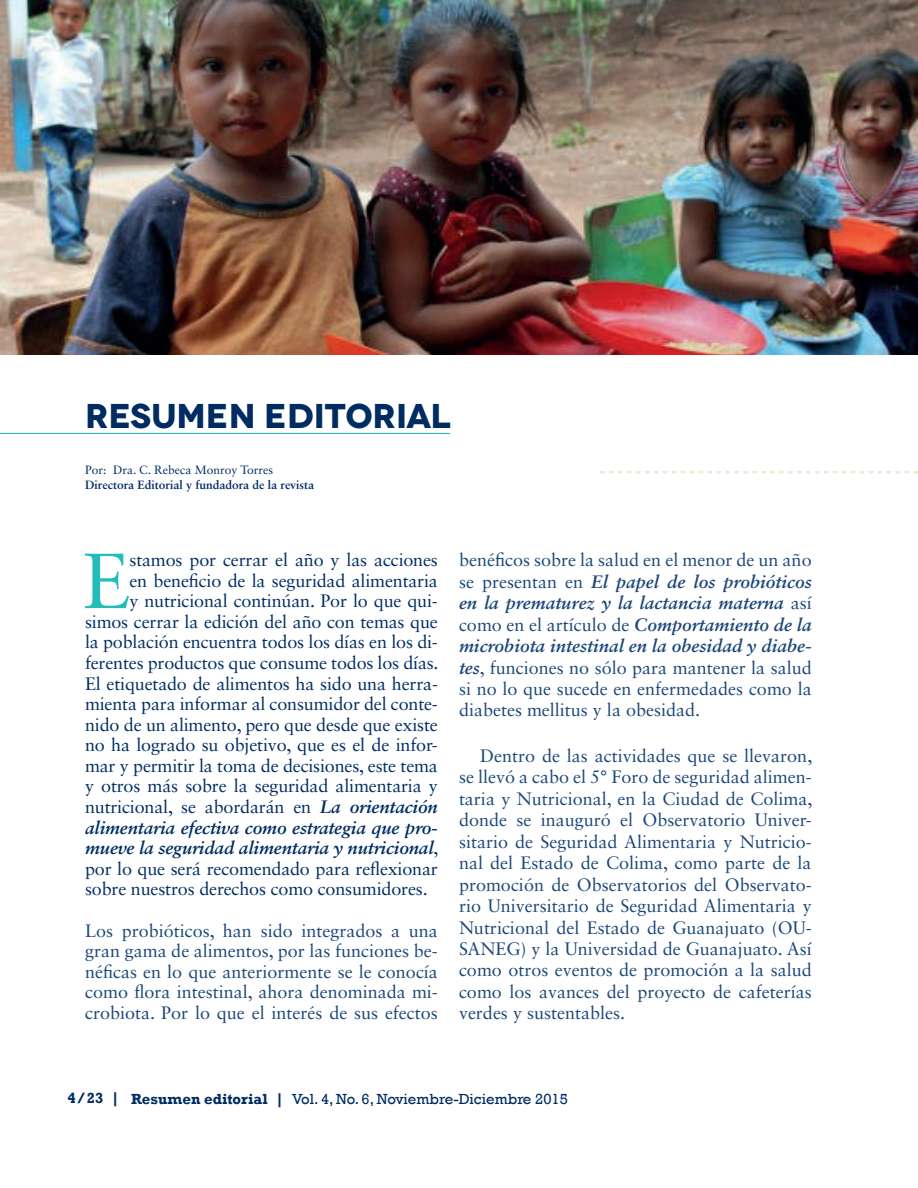
<style>
.page{position:relative;width:918px;height:1188px;background:#fff}
.page>*{position:absolute;margin:0;border:0;box-sizing:border-box;transform-origin:0 0}
.t1{font:78.15px "Sabon LT Std";color:#22bcb9}
.t2{font:700 34.35px "Novecentowide";letter-spacing:-.005em;color:#002c62}
.t3{font:18px/21.5px "Sabon LT Std";color:#1c4779;text-align:justify}
.t4{font:18px "Sabon LT Std";letter-spacing:-.01em;color:#012d63}
.t5{font:italic 700 18px "Sabon LT Std";letter-spacing:-.01em;color:#012d63}
.t6{font:15px "Rockwell";color:#002c62}
.t7{font:700 15px "Rockwell";color:#002c62}
.t8{font:700 12px "Sabon LT Std";color:#002c62}
.t9{font:12px "Sabon LT Std";color:#002c62}
.s1{font-weight:700;font-style:italic}
.s2{font-weight:400;font-style:normal}
.s3{font-family:"Bookman Old Style"}
.s4{font-weight:700}
.s5{font-family:"Bookman Old Style";font-weight:700}
</style>
<div class="page">
<hr style="left:0;top:433px;width:450px;height:1px;background:#1dbcb8">
<svg style="left:600px;top:471px;width:318px;height:2px"></svg>
<img style="left:0;top:0;width:918px;height:355px">
<h2 class="t2" style="left:85px;top:394px;width:368px">RESUMEN EDITORIAL</h2>
<p class="t9" style="left:85px;top:463px;width:190px">Por: Dra. C. Rebeca Monroy Torres</p>
<p class="t8" style="left:85px;top:477px;width:231px">Directora Editorial y fundadora de la revista</p>
<h1 class="t1" style="left:83px;top:534px;width:49px">E</h1>
<p class="t4" style="left:130px;top:549px;width:310px">stamos por cerrar el año y las acciones</p>
<p class="t4" style="left:130px;top:570px;width:310px">en beneficio de la seguridad alimentaria</p>
<p class="t4" style="left:130px;top:590px;width:310px">y nutricional continúan. Por lo que qui-</p>
<p class="t4" style="left:85px;top:611px;width:354px">simos cerrar la edición del año con temas que</p>
<p class="t4" style="left:85px;top:631px;width:354px">la población encuentra todos los días en los di-</p>
<p class="t4" style="left:85px;top:652px;width:355px">ferentes productos que consume todos los días.</p>
<p class="t4" style="left:85px;top:673px;width:354px">El etiquetado de alimentos ha sido una herra-</p>
<p class="t4" style="left:85px;top:693px;width:354px">mienta para informar al consumidor del conte-</p>
<p class="t4" style="left:85px;top:714px;width:354px">nido de un alimento, pero que desde que existe</p>
<p class="t4" style="left:85px;top:734px;width:354px">no ha logrado su objetivo, que es el de infor-</p>
<p class="t4" style="left:85px;top:755px;width:354px">mar y permitir la toma de decisiones, este tema</p>
<p class="t4" style="left:85px;top:776px;width:354px">y otros más sobre la seguridad alimentaria y</p>
<p class="t4" style="left:85px;top:796px;width:354px">nutricional, se abordarán en <span class="s1">La orientación</span></p>
<p class="t5" style="left:85px;top:816px;width:354px">alimentaria efectiva como estrategia que pro-</p>
<p class="t5" style="left:85px;top:837px;width:355px">mueve la seguridad alimentaria y nutricional<span class="s2">,</span></p>
<p class="t4" style="left:85px;top:858px;width:354px">por lo que será recomendado para reflexionar</p>
<p class="t4" style="left:85px;top:878px;width:344px">sobre nuestros derechos como consumidores.</p>
<p class="t3" style="left:85px;top:920px;width:354px;line-height:20.7px">Los probióticos, han sido integrados a una gran gama de alimentos, por las funciones be&shy;néficas en lo que anteriormente se le conocía como flora intestinal, ahora denominada mi&shy;crobiota. Por lo que el interés de sus efectos</p>
<p class="t3" style="left:459px;top:549px;width:354px">benéficos sobre la salud en el menor de un año se presentan en <span class="s1">El papel de los probióticos en la prematurez y la lactancia materna</span> así como en el artículo de <span class="s1">Comportamiento de la microbiota intestinal en la obesidad y diabe&shy;tes</span>, funciones no sólo para mantener la salud si no lo que sucede en enfermedades como la diabetes mellitus y la obesidad.</p>
<p class="t3" style="left:459px;top:745px;width:355px;text-indent:21px">Dentro de las actividades que se llevaron, se llevó a cabo el 5° Foro de seguridad alimen&shy;taria y Nutricional, en la Ciudad de Colima, donde se inauguró el Observatorio Univer&shy;sitario de Seguridad Alimentaria y Nutricio&shy;nal del Estado de Colima, como parte de la promoción de Observatorios del Observato&shy;rio Universitario de Seguridad Alimentaria y Nutricional del Estado de Guanajuato (OU-SANEG) y la Universidad de Guanajuato. Así como otros eventos de promoción a la salud como los avances del proyecto de cafeterías verdes y sustentables.</p>
<p class="t7" style="left:68px;top:1089px;width:54px">4/23 <span class="s3">|</span></p>
<p class="t6" style="left:131px;top:1090px;width:438px"><span class="s4">Resumen editorial</span> <span class="s5">|</span> Vol. 4, No. 6, Noviembre-Diciembre 2015</p>
</div>
